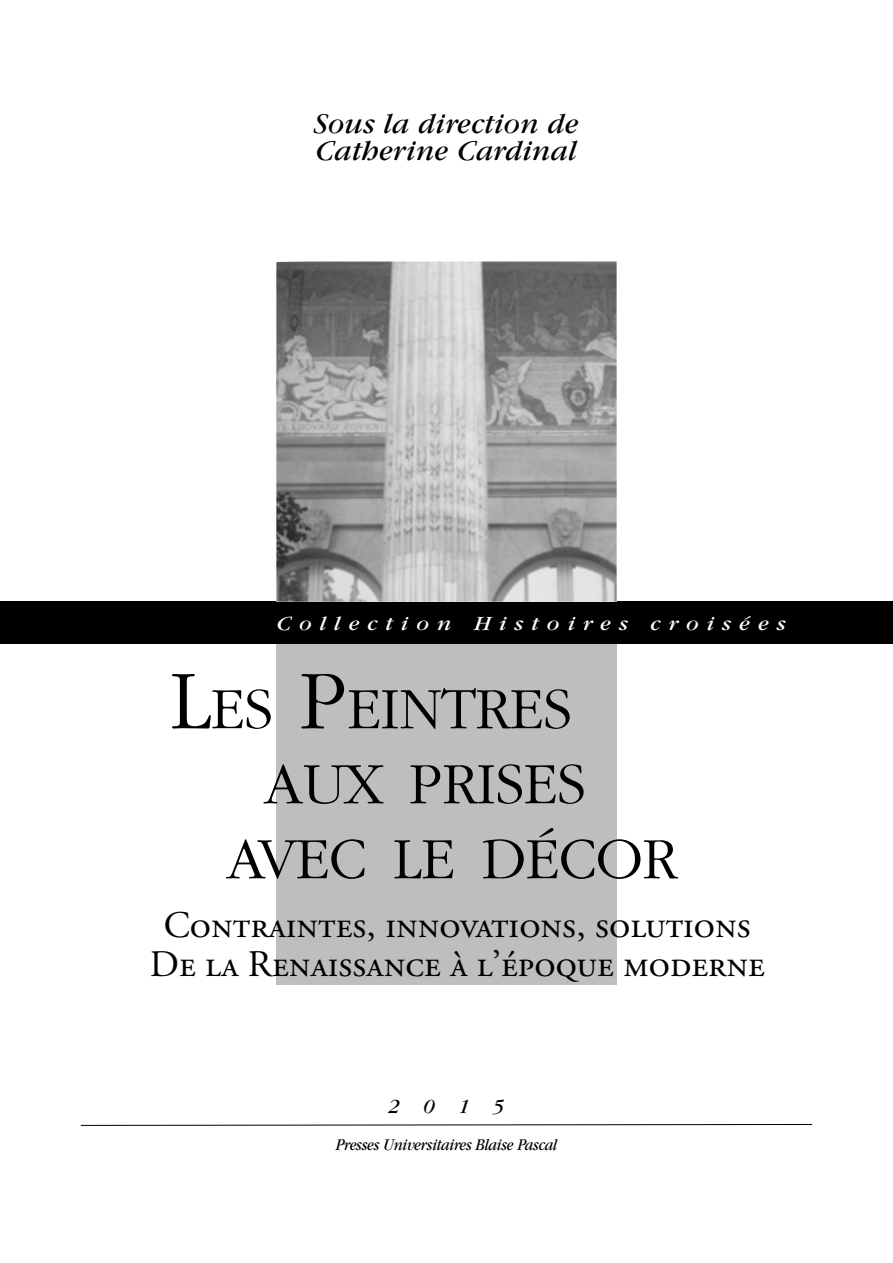
<style>
.page{position:relative;width:893px;height:1263px;background:#fff}
.page>*{position:absolute;margin:0;border:0;box-sizing:border-box;transform-origin:0 0}
.t1{font:300 60.9px "Garamond";letter-spacing:-.015em;color:#000}
.CHEC_-_Titre_niv__1{font:37.5px "Adobe Garamond Pro";color:#000}
.t2{font:italic 30px/27.8px "Garamond";letter-spacing:.01em;color:#000}
.CHEC_-_Titre_niv__2{font:italic 21px "Garamond";letter-spacing:.34em;color:#fff;scale:1.12 1}
.t3{font:italic 21px "Garamond";color:#000}
.t4{font:italic 17.1px "Garamond";letter-spacing:-.02em;color:#000;scale:.88 1}
.s1{font-size:87px}
</style>
<div class="page">
<svg style="left:80px;top:1124px;width:733px;height:2px"></svg>
<div style="left:276px;top:644px;width:341px;height:340px;background:#bcbebf"></div>
<div style="left:0;top:602px;width:893px;height:42px;background:#000"></div>
<img style="left:276px;top:261px;width:341px;height:341px">
<p class="t2" style="left:314px;top:110px;width:266px">Sous la direction de<br>Catherine Cardinal</p>
<p class="CHEC_-_Titre_niv__2" style="left:277px;top:613px;width:456px">Collection Histoires croisées</p>
<h1 class="t1" style="left:170px;top:677px;width:404px"><span class="s1">L</span>ES <span class="s1">P</span>EINTRES</h1>
<h1 class="t1" style="left:264px;top:752px;width:324px">AUX PRISES</h1>
<h1 class="t1" style="left:226px;top:827px;width:453px">AVEC LE DÉCOR</h1>
<p class="CHEC_-_Titre_niv__1" style="left:164px;top:903px;width:589px">Contraintes, innovations, solutions</p>
<p class="CHEC_-_Titre_niv__1" style="left:150px;top:941px;width:617px">De la Renaissance à l’époque moderne</p>
<p class="t3" style="left:388px;top:1096px;width:118px">2015</p>
<p class="t4" style="left:336px;top:1136px;width:253px">Presses Universitaires Blaise Pascal</p>
</div>
